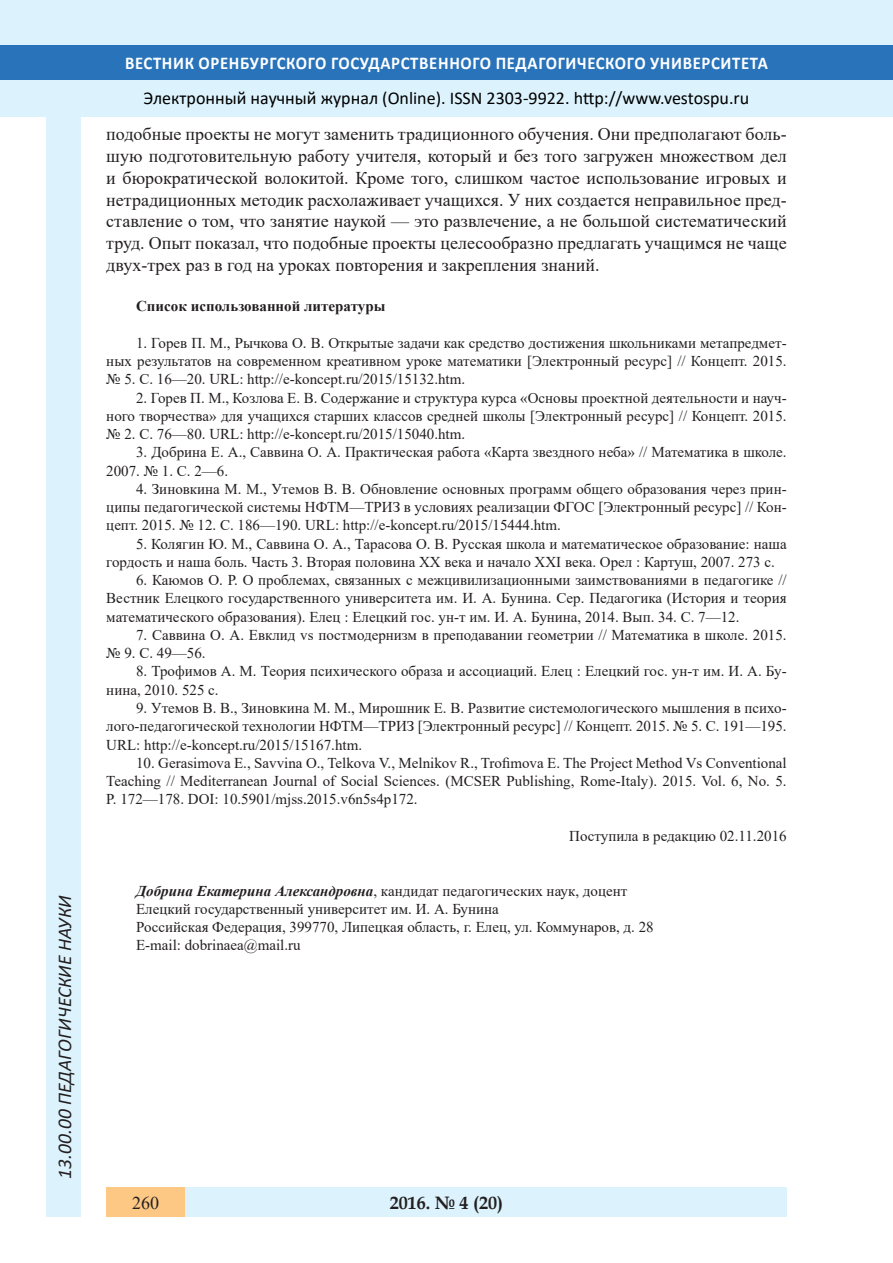
<style>
.page{position:relative;width:893px;height:1263px;background:#fff}
.page>*{position:absolute;margin:0;border:0;box-sizing:border-box;transform-origin:0 0}
.t1{font:italic 19.5px "Calibri";color:#231f20}
.Стиль2{font:18px/21.9px "Times New Roman";color:#231f20;text-align:justify}
.t2{font:18px "Calibri";color:#000}
.t3{font:700 18px "Calibri";letter-spacing:.04em;color:#fff;scale:.93 1}
.t4{font:700 18px "Book Antiqua";color:#231f20}
.литература{font:15px/18.3px "Times New Roman";color:#231f20;text-align:justify}
.литература-2{font:700 15px "Times New Roman";color:#231f20}
.s1{font-weight:700;font-style:italic}
</style>
<div class="page">
<div style="left:0;top:0;width:893px;height:116px;background:#dcf2fc"></div>
<div style="left:0;top:45px;width:893px;height:34px;background:#2873ba"></div>
<div style="left:106px;top:1188px;width:681px;height:29px;background:#dcf2fc"></div>
<div style="left:106px;top:1188px;width:79px;height:29px;background:#fdc784"></div>
<div style="left:47px;top:116px;width:34px;height:1101px;background:#dcf2fc"></div>
<h1 class="t1" style="left:51px;top:1179px;width:285px;rotate:-90deg">13.00.00 ПЕДАГОГИЧЕСКИЕ НАУКИ</h1>
<h1 class="t1" style="left:51px;top:1105px;width:206px;rotate:-90deg">БИОЛОГИЧЕСКИЕ НАУКИ</h1>
<h1 class="t1" style="left:51px;top:1179px;width:11px;rotate:-90deg">0</h1>
<p class="t3" style="left:125px;top:50px;width:693px">ВЕСТНИК ОРЕНБУРГСКОГО ГОСУДАРСТВЕННОГО ПЕДАГОГИЧЕСКОГО УНИВЕРСИТЕТА</p>
<p class="t2" style="left:144px;top:85px;width:607px">Электронный научный журнал (Online). ISSN 2303-9922. http://www.vestospu.ru</p>
<p class="t2" style="left:583px;top:85px;width:13px">t</p>
<p class="Стиль2" style="left:106px;top:122px;width:682px">подобные проекты не могут заменить традиционного обучения. Они предполагают боль&shy;шую подготовительную работу учителя, который и без того загружен множеством дел и бюрократической волокитой. Кроме того, слишком частое использование игровых и нетрадиционных методик расхолаживает учащихся. У них создается неправильное пред&shy;ставление о том, что занятие наукой — это развлечение, а не большой систематический труд. Опыт показал, что подобные проекты целесообразно предлагать учащимся не чаще двух-трех раз в год на уроках повторения и закрепления знаний.</p>
<p class="литература-2" style="left:136px;top:295px;width:251px">Список использованной литературы</p>
<p class="литература" style="left:106px;top:333px;width:682px;text-indent:30px">1. Горев П. М., Рычкова О. В. Открытые задачи как средство достижения школьниками метапредмет&shy;ных результатов на современном креативном уроке математики [Электронный ресурс] // Концепт. 2015. № 5. С. 16—20. URL: http://e-koncept.ru/2015/15132.htm.</p>
<p class="литература" style="left:106px;top:388px;width:682px;text-indent:30px">2. Горев П. М., Козлова Е. В. Содержание и структура курса «Основы проектной деятельности и науч&shy;ного творчества» для учащихся старших классов средней школы [Электронный ресурс] // Концепт. 2015. № 2. С. 76—80. URL: http://e-koncept.ru/2015/15040.htm.</p>
<p class="литература" style="left:106px;top:443px;width:682px;text-indent:30px">3. Добрина Е. А., Саввина О. А. Практическая работа «Карта звездного неба» // Математика в школе.<br>2007. № 1. С. 2—6.</p>
<p class="литература" style="left:106px;top:479px;width:682px;text-indent:30px">4. Зиновкина М. М., Утемов В. В. Обновление основных программ общего образования через прин&shy;ципы педагогической системы НФТМ—ТРИЗ в условиях реализации ФГОС [Электронный ресурс] // Кон&shy;цепт. 2015. № 12. С. 186—190. URL: http://e-koncept.ru/2015/15444.htm.</p>
<p class="литература" style="left:106px;top:534px;width:682px;text-indent:30px">5. Колягин Ю. М., Саввина О. А., Тарасова О. В. Русская школа и математическое образование: наша гордость и наша боль. Часть 3. Вторая половина ХХ века и начало XXI века. Орел : Картуш, 2007. 273 c.</p>
<p class="литература" style="left:106px;top:570px;width:682px;text-indent:30px">6. Каюмов О. Р. О проблемах, связанных с межцивилизационными заимствованиями в педагогике // Вестник Елецкого государственного университета им. И. А. Бунина. Сер. Педагогика (История и теория математического образования). Елец : Елецкий гос. ун-т им. И. А. Бунина, 2014. Вып. 34. С. 7—12.</p>
<p class="литература" style="left:106px;top:625px;width:682px;text-indent:30px">7. Саввина О. А. Евклид vs постмодернизм в преподавании геометрии // Математика в школе. 2015. № 9. С. 49—56.</p>
<p class="литература" style="left:106px;top:662px;width:682px;text-indent:30px">8. Трофимов А. М. Теория психического образа и ассоциаций. Елец : Елецкий гос. ун-т им. И. А. Бу&shy;нина, 2010. 525 с.</p>
<p class="литература" style="left:106px;top:698px;width:682px;text-indent:30px">9. Утемов В. В., Зиновкина М. М., Мирошник Е. В. Развитие системологического мышления в психо&shy;лого-педагогической технологии НФТМ—ТРИЗ [Электронный ресурс] // Концепт. 2015. № 5. С. 191—195.<br>URL: http://e-koncept.ru/2015/15167.htm.</p>
<p class="литература" style="left:106px;top:753px;width:682px;text-indent:30px">10. Gerasimova E., Savvina O., Telkova V., Melnikov R., Trofimova E. The Project Method Vs Conventional Teaching // Mediterranean Journal of Social Sciences. (MCSER Publishing, Rome-Italy). 2015. Vol. 6, No. 5.<br>P. 172—178. DOI: 10.5901/mjss.2015.v6n5s4p172.</p>
<p class="литература" style="left:569px;top:826px;width:219px">Поступила в редакцию 02.11.2016</p>
<p class="литература" style="left:136px;top:881px;width:493px"><span class="s1">Добрина Екатерина Александровна</span>, кандидат педагогических наук, доцент</p>
<p class="литература" style="left:136px;top:899px;width:364px">Елецкий государственный университет им. И. А. Бунина</p>
<p class="литература" style="left:136px;top:917px;width:519px">Российская Федерация, 399770, Липецкая область, г. Елец, ул. Коммунаров, д. 28</p>
<p class="литература" style="left:136px;top:936px;width:166px">E-mail: dobrinaea@mail.ru</p>
<p class="Стиль2" style="left:132px;top:1191px;width:28px">260</p>
<p class="t4" style="left:390px;top:1190px;width:115px">2016. № 4 (20)</p>
</div>
